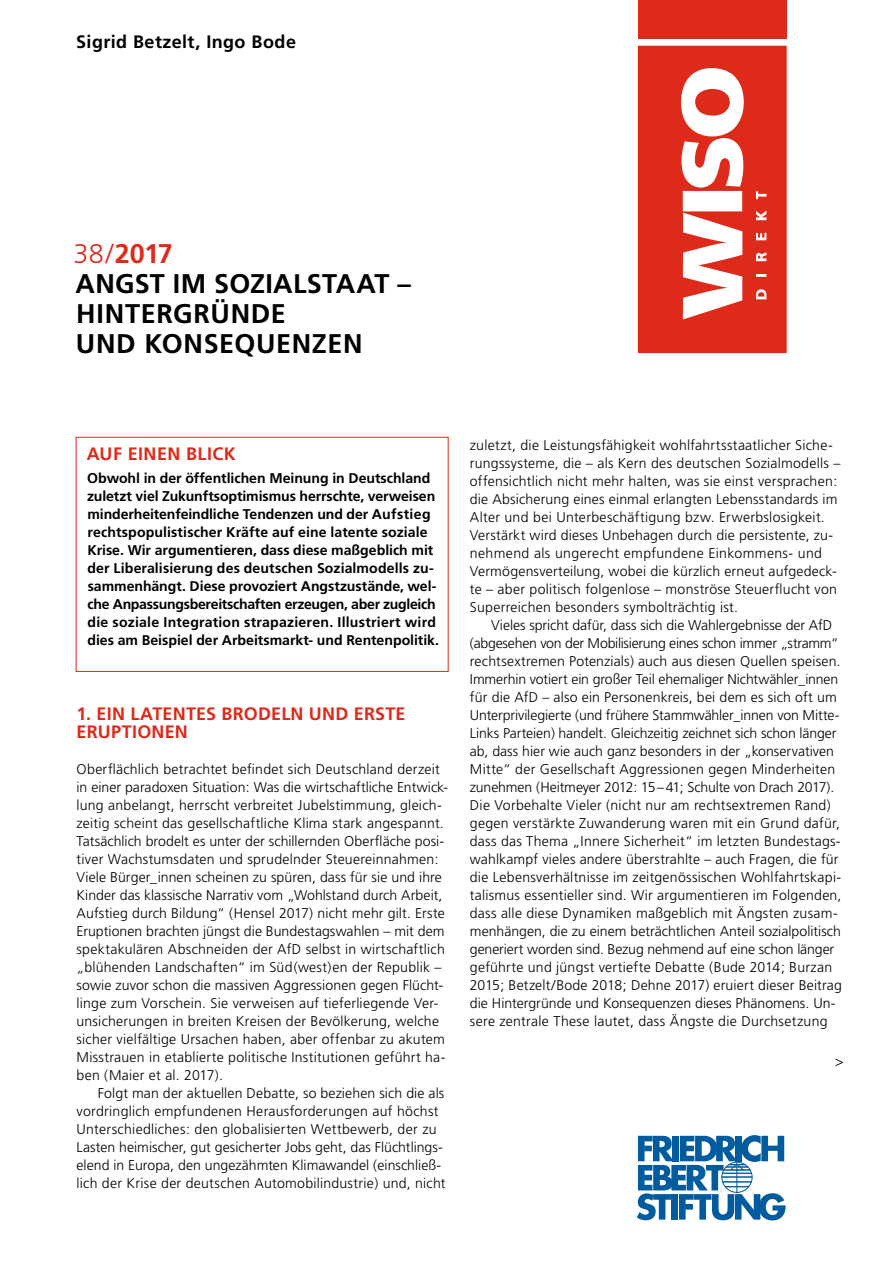
<style>
.page{position:relative;width:893px;height:1263px;background:#fff}
.page>*{position:absolute;margin:0;border:0;box-sizing:border-box;transform-origin:0 0}
.t1{font:700 27px/30px "Frutiger";letter-spacing:.015em;color:#000}
.t2{font:700 18px/18px "Frutiger";letter-spacing:.015em;color:#dd2a1b}
.t3{font:700 18px "Frutiger";letter-spacing:.025em;color:#000}
.t4{font:300 14.1px/18px "Frutiger";letter-spacing:.015em;color:#000}
.t5{font:700 14.1px/18px "Frutiger";color:#000}
.s1{font-weight:300;color:#dd2a1b}
.s2{color:#dd2a1b}
</style>
<div class="page">
<svg style="left:637px;top:1135px;width:149px;height:85px"></svg>
<div style="left:638px;top:0;width:149px;height:39px;background:#dd2a1b"></div>
<svg style="left:638px;top:46px;width:149px;height:307px;fill:#dd2a1b"></svg>
<svg style="left:756px;top:191px;width:10px;height:108px"></svg>
<div style="left:76px;top:437px;width:373px;height:235px;border:1px solid #dd2a1b"></div>
<p class="t3" style="left:76px;top:31px;width:221px">Sigrid Betzelt, Ingo Bode</p>
<h1 class="t1" style="left:74px;top:238px;width:339px"><span class="s1">38/</span><span class="s2">2017<br></span>ANGST IM SOZIALSTAAT –<br>HINTERGRÜNDE<br>UND KONSEQUENZEN</h1>
<p class="t2" style="left:87px;top:445px;width:151px">AUF EINEN BLICK</p>
<p class="t5" style="left:87px;top:469px;width:353px">Obwohl in der öffentlichen Meinung in Deutschland zuletzt viel Zukunftsoptimismus herrschte, verweisen minderheitenfeindliche Tendenzen und der Aufstieg rechtspopulistischer Kräfte auf eine latente soziale Krise. Wir argumentieren, dass diese maßgeblich mit der Liberalisierung des deutschen Sozialmodells zu&shy;sammenhängt. Diese provoziert Angstzustände, wel&shy;che Anpassungsbereitschaften erzeugen, aber zugleich die soziale Integration strapazieren. Illustriert wird dies am Beispiel der Arbeitsmarkt- und Rentenpolitik.</p>
<p class="t2" style="left:77px;top:705px;width:331px">1. EIN LATENTES BRODELN UND ERSTE<br>ERUPTIONEN</p>
<p class="t4" style="left:77px;top:760px;width:373px">Oberflächlich betrachtet befindet sich Deutschland derzeit in einer paradoxen Situation: Was die wirtschaftliche Entwick&shy;lung anbelangt, herrscht verbreitet Jubelstimmung, gleich&shy;zeitig scheint das gesellschaftliche Klima stark angespannt.<br>Tatsächlich brodelt es unter der schillernden Oberfläche posi&shy;tiver Wachstumsdaten und sprudelnder Steuereinnahmen:<br>Viele Bürger_innen scheinen zu spüren, dass für sie und ihre Kinder das klassische Narrativ vom „Wohlstand durch Arbeit, Aufstieg durch Bildung“ (Hensel 2017) nicht mehr gilt. Erste Eruptionen brachten jüngst die Bundestagswahlen – mit dem spektakulären Abschneiden der AfD selbst in wirtschaftlich „blühenden Landschaften“ im Süd(west)en der Republik – sowie zuvor schon die massiven Aggressionen gegen Flücht&shy;linge zum Vorschein. Sie verweisen auf tieferliegende Ver&shy;unsicherungen in breiten Kreisen der Bevölkerung, welche sicher vielfältige Ursachen haben, aber offenbar zu akutem Misstrauen in etablierte politische Institutionen geführt ha&shy;ben (Maier et al. 2017).</p>
<p class="t4" style="left:77px;top:1084px;width:371px;text-indent:21px">Folgt man der aktuellen Debatte, so beziehen sich die als vordringlich empfundenen Herausforderungen auf höchst Unterschiedliches: den globalisierten Wettbewerb, der zu Lasten heimischer, gut gesicherter Jobs geht, das Flüchtlings&shy;elend in Europa, den ungezähmten Klimawandel (einschließ&shy;lich der Krise der deutschen Automobilindustrie) und, nicht</p>
<p class="t4" style="left:470px;top:436px;width:372px">zuletzt, die Leistungsfähigkeit wohlfahrtsstaatlicher Siche&shy;rungssysteme, die – als Kern des deutschen Sozialmodells – offensichtlich nicht mehr halten, was sie einst versprachen: die Absicherung eines einmal erlangten Lebensstandards im Alter und bei Unterbeschäftigung bzw. Erwerbslosigkeit.<br>Verstärkt wird dieses Unbehagen durch die persistente, zu&shy;nehmend als ungerecht empfundene Einkommens- und Vermögensverteilung, wobei die kürzlich erneut aufgedeck&shy;te – aber politisch folgenlose – monströse Steuerflucht von Superreichen besonders symbolträchtig ist.</p>
<p class="t4" style="left:470px;top:616px;width:373px;text-indent:21px">Vieles spricht dafür, dass sich die Wahlergebnisse der AfD (abgesehen von der Mobilisierung eines schon immer „stramm“ rechtsextremen Potenzials) auch aus diesen Quellen speisen.<br>Immerhin votiert ein großer Teil ehemaliger Nichtwähler_innen für die AfD – also ein Personenkreis, bei dem es sich oft um Unterprivilegierte (und frühere Stammwähler_innen von Mitte-Links Parteien) handelt. Gleichzeitig zeichnet sich schon länger ab, dass hier wie auch ganz besonders in der „konservativen Mitte“ der Gesellschaft Aggressionen gegen Minderheiten zunehmen (Heitmeyer 2012: 15–41; Schulte von Drach 2017).<br>Die Vorbehalte Vieler (nicht nur am rechtsextremen Rand) gegen verstärkte Zuwanderung waren mit ein Grund dafür, dass das Thema „Innere Sicherheit“ im letzten Bundestags&shy;wahlkampf vieles andere überstrahlte – auch Fragen, die für die Lebensverhältnisse im zeitgenössischen Wohlfahrtskapi&shy;talismus essentieller sind. Wir argumentieren im Folgenden, dass alle diese Dynamiken maßgeblich mit Ängsten zusam&shy;menhängen, die zu einem beträchtlichen Anteil sozialpolitisch generiert worden sind. Bezug nehmend auf eine schon länger geführte und jüngst vertiefte Debatte (Bude 2014; Burzan 2015; Betzelt/Bode 2018; Dehne 2017) eruiert dieser Beitrag die Hintergründe und Konsequenzen dieses Phänomens. Un&shy;sere zentrale These lautet, dass Ängste die Durchsetzung</p>
<p class="t4" style="left:835px;top:1052px;width:10px">&gt;</p>
</div>
